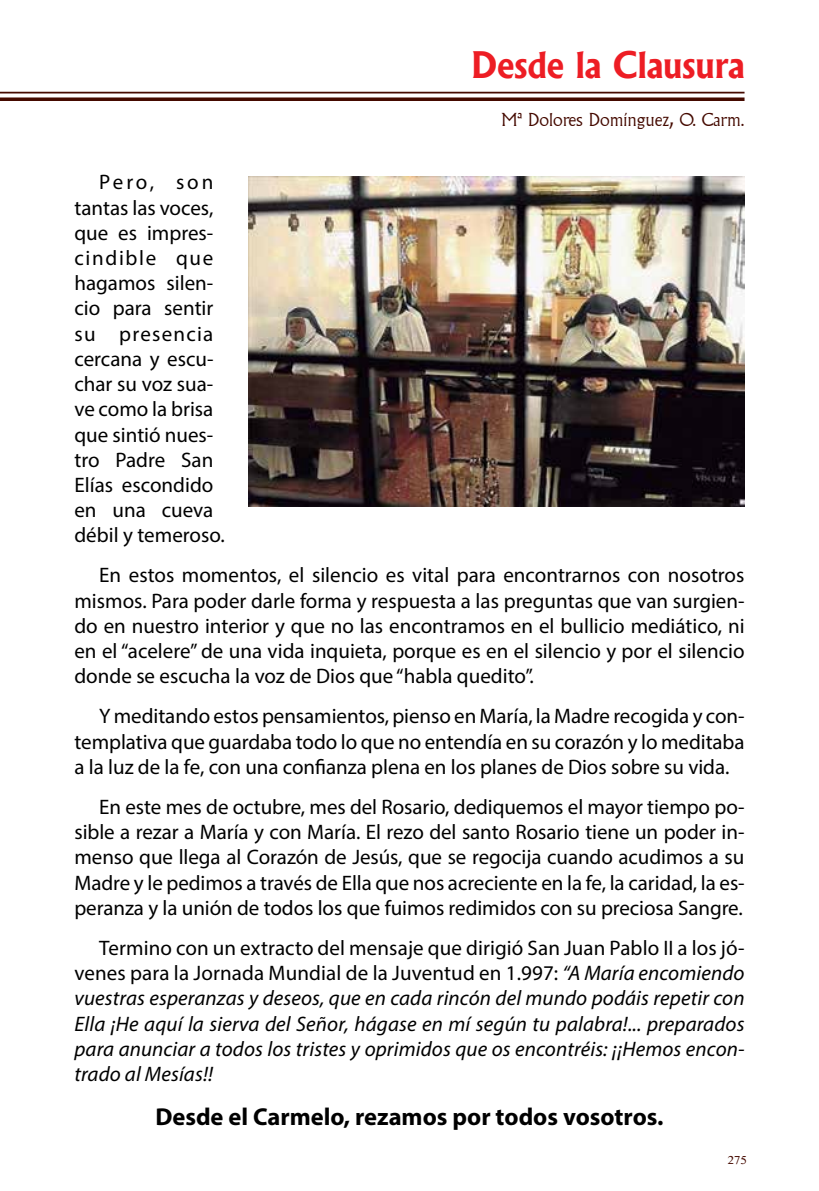
<style>
.page{position:relative;width:819px;height:1191px;background:#fff}
.page>*{position:absolute;margin:0;border:0;box-sizing:border-box;transform-origin:0 0}
.t1{font:700 35px "Albertus";color:#ed1d24}
.t2{font:700 24.5px "Myriad Pro";color:#000}
.t3{font:21px/25.2px "Myriad Pro";color:#000;text-align:justify}
.t4{font:italic 21px/25.2px "Myriad Pro";letter-spacing:.005em;color:#000;text-align:justify}
.t5{font:300 17.5px "Albertus";color:#450a00}
.t6{font:12.25px "Tamil MN";color:#450a00}
.s1{font-style:normal}
</style>
<div class="page">
<svg style="left:0;top:97px;width:744px;height:4px;background:#5b281f"></svg>
<hr style="left:0;top:92px;width:744px;height:1px;background:#450a00">
<img style="left:248px;top:176px;width:496px;height:331px">
<h1 class="t1" style="left:470px;top:43px;width:275px">Desde la Clausura</h1>
<p class="t5" style="left:501px;top:110px;width:244px">Mª Dolores Domínguez, O. Carm.</p>
<p class="t3" style="left:74px;top:169px;width:152px;text-align:left;text-indent:25px">Pero, son tantas las voces, que es impres&shy;cindible que hagamos silen&shy;cio para sentir su presencia cercana y escu&shy;char su voz sua&shy;ve como la brisa que sintió nues&shy;tro Padre San<br>Elías escondido en una cueva débil y temeroso.</p>
<p class="t3" style="left:74px;top:562px;width:671px;text-indent:25px">En estos momentos, el silencio es vital para encontrarnos con nosotros mismos. Para poder darle forma y respuesta a las preguntas que van surgien&shy;do en nuestro interior y que no las encontramos en el bullicio mediático, ni en el “acelere” de una vida inquieta, porque es en el silencio y por el silencio donde se escucha la voz de Dios que “habla quedito”.</p>
<p class="t3" style="left:74px;top:703px;width:671px;text-indent:25px">Y meditando estos pensamientos, pienso en María, la Madre recogida y con&shy;templativa que guardaba todo lo que no entendía en su corazón y lo meditaba a la luz de la fe, con una confianza plena en los planes de Dios sobre su vida.</p>
<p class="t3" style="left:74px;top:794px;width:671px;text-indent:25px">En este mes de octubre, mes del Rosario, dediquemos el mayor tiempo po&shy;sible a rezar a María y con María. El rezo del santo Rosario tiene un poder in&shy;menso que llega al Corazón de Jesús, que se regocija cuando acudimos a su Madre y le pedimos a través de Ella que nos acreciente en la fe, la caridad, la es&shy;peranza y la unión de todos los que fuimos redimidos con su preciosa Sangre.</p>
<p class="t4" style="left:74px;top:935px;width:671px;text-indent:25px"><span class="s1">Termino con un extracto del mensaje que dirigió San Juan Pablo II a los jó&shy;venes para la Jornada Mundial de la Juventud en 1.997:</span> “A María encomiendo vuestras esperanzas y deseos, que en cada rincón del mundo podáis repetir con Ella ¡He aquí la sierva del Señor, hágase en mí según tu palabra!... preparados para anunciar a todos los tristes y oprimidos que os encontréis: ¡¡Hemos encon&shy;trado al Mesías!!</p>
<p class="t2" style="left:155px;top:1101px;width:509px">Desde el Carmelo, rezamos por todos vosotros.</p>
<p class="t6" style="left:727px;top:1151px;width:21px">275</p>
</div>
